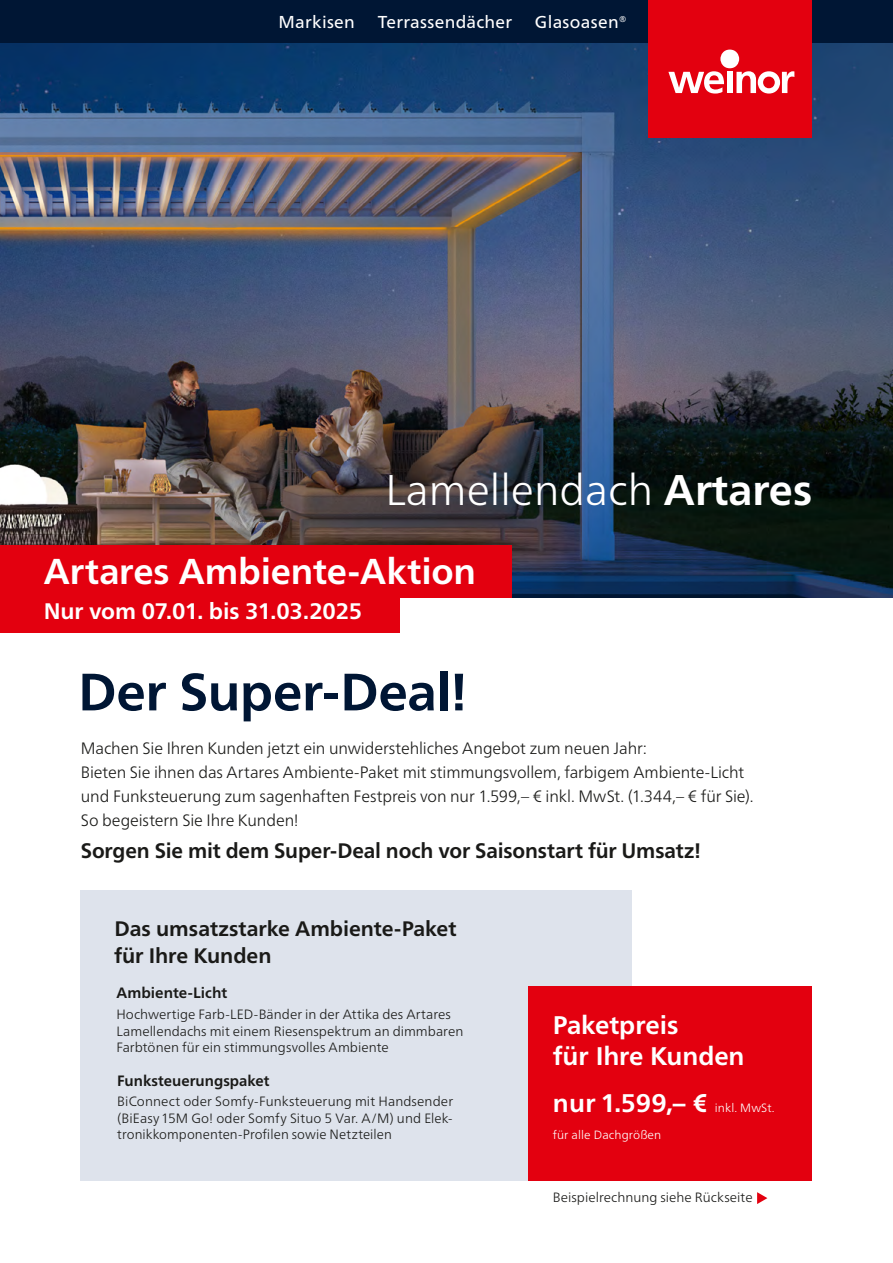
<style>
.page{position:relative;width:893px;height:1263px;background:#fff}
.page>*{position:absolute;margin:0;border:0;box-sizing:border-box;transform-origin:0 0}
.t1{font:700 52.5px "Frutiger Neue LTW1 G";letter-spacing:-.005em;color:#001634}
.t2{font:300 42.9px "Frutiger Neue LTW1 G";color:#fff}
.t3{font:700 36px "Frutiger Neue LTW1 G";letter-spacing:-.005em;color:#fff}
.t4{font:700 25.5px/30.6px "Frutiger Neue LTW1 G";color:#fff}
.t5{font:700 22.5px "Frutiger Neue LTW1 G";letter-spacing:-.01em;color:#fff}
.t6{font:700 21px/27px "Frutiger Neue LTW1 G";letter-spacing:-.005em;color:#1a1a18}
.t7{font:17.25px "Frutiger Neue LTW1 G";letter-spacing:.02em;color:#fff}
.t8{font:300 16.5px/24px "Frutiger Neue LTW1 G";letter-spacing:-.005em;color:#1a1a18}
.t9{font:700 15px "Frutiger Neue LTW1 G";color:#1a1a18}
.t10{font:300 13.5px/16.5px "Frutiger Neue LTW1 G";letter-spacing:.005em;color:#1a1a18}
.t11{font:300 12px "Frutiger Neue LTW1 G";letter-spacing:.01em;color:#fff}
.s1{font-weight:700}
.s2{font-weight:300;font-size:12px}
</style>
<div class="page">
<img style="left:0;top:43px;width:893px;height:555px">
<div style="left:0;top:545px;width:512px;height:53px;background:#e3000f"></div>
<div style="left:0;top:595px;width:400px;height:38px;background:#e3000f"></div>
<div style="left:81px;top:890px;width:551px;height:291px;background:#dee3ec"></div>
<div style="left:528px;top:986px;width:284px;height:195px;background:#e3000f"></div>
<svg style="left:757px;top:1192px;width:10px;height:12px"></svg>
<div style="left:0;top:0;width:893px;height:43px;background:#001634"></div>
<div style="left:648px;top:0;width:164px;height:138px;background:#e3000f"></div>
<svg style="left:668px;top:71px;width:56px;height:23px"></svg>
<div style="left:727px;top:72px;width:6px;height:21px;background:#fff"></div>
<div style="left:720px;top:50px;width:19px;height:18px;background:#fff;border-radius:50%"></div>
<svg style="left:736px;top:71px;width:58px;height:23px"></svg>
<p class="t7" style="left:278px;top:12px;width:78px">Markisen</p>
<p class="t7" style="left:378px;top:12px;width:136px">Terrassendächer</p>
<p class="t7" style="left:535px;top:12px;width:94px">Glasoasen®</p>
<h2 class="t2" style="left:385px;top:464px;width:428px">Lamellendach <span class="s1">Artares</span></h2>
<h3 class="t3" style="left:44px;top:550px;width:434px">Artares Ambiente-Aktion</h3>
<h3 class="t5" style="left:44px;top:598px;width:320px">Nur vom 07.01. bis 31.03.2025</h3>
<h1 class="t1" style="left:78px;top:661px;width:391px">Der Super-Deal!</h1>
<p class="t8" style="left:81px;top:736px;width:674px">Machen Sie Ihren Kunden jetzt ein unwiderstehliches Angebot zum neuen Jahr:<br>Bieten Sie ihnen das Artares Ambiente-Paket mit stimmungsvollem, farbigem Ambiente-Licht und Funksteuerung zum sagenhaften Festpreis von nur 1.599,– € inkl. MwSt. (1.344,– € für Sie).<br>So begeistern Sie Ihre Kunden!</p>
<h3 class="t6" style="left:81px;top:837px;width:622px">Sorgen Sie mit dem Super-Deal noch vor Saisonstart für Umsatz!</h3>
<h3 class="t6" style="left:114px;top:915px;width:344px">Das umsatzstarke Ambiente-Paket für Ihre Kunden</h3>
<p class="t9" style="left:116px;top:984px;width:112px">Ambiente-Licht</p>
<p class="t10" style="left:116px;top:1006px;width:348px">Hochwertige Farb-LED-Bänder in der Attika des Artares<br>Lamellendachs mit einem Riesenspektrum an dimmbaren<br>Farbtönen für ein stimmungsvolles Ambiente</p>
<p class="t9" style="left:117px;top:1071px;width:154px">Funksteuerungspaket</p>
<p class="t10" style="left:117px;top:1093px;width:337px">BiConnect oder Somfy-Funksteuerung mit Handsender (BiEasy 15M Go! oder Somfy Situo 5 Var. A/M) und Elek&shy;tronikkomponenten-Profilen sowie Netzteilen</p>
<h3 class="t4" style="left:553px;top:1010px;width:193px">Paketpreis<br>für Ihre Kunden</h3>
<h3 class="t4" style="left:553px;top:1088px;width:223px">nur 1.599,– € <span class="s2">inkl. MwSt.</span></h3>
<p class="t11" style="left:553px;top:1128px;width:110px">für alle Dachgrößen</p>
<p class="t10" style="left:553px;top:1189px;width:201px">Beispielrechnung siehe Rückseite</p>
</div>
